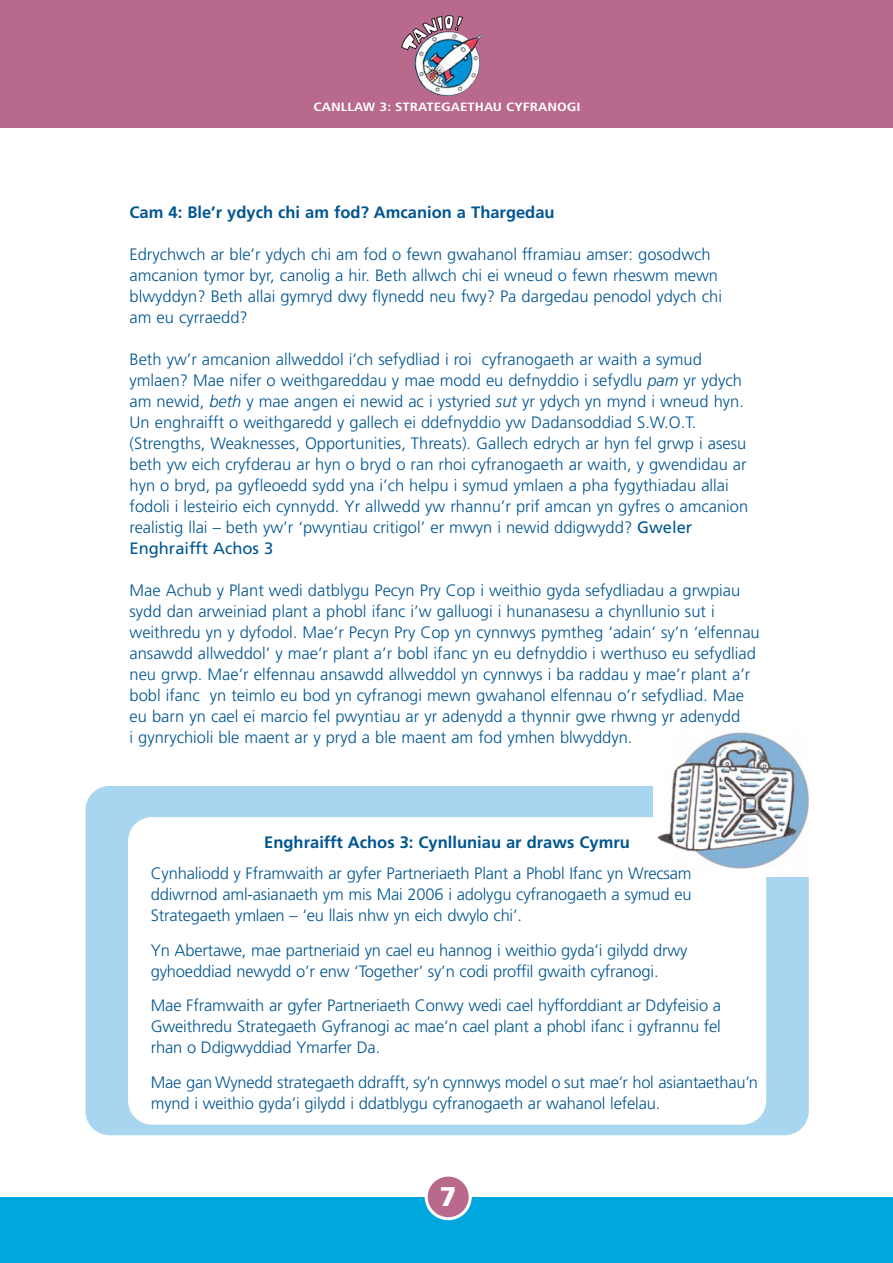
<style>
.page{position:relative;width:893px;height:1263px;background:#fff}
.page>*{position:absolute;margin:0;border:0;box-sizing:border-box;transform-origin:0 0}
.t1{font:900 27px "Frutiger";color:#fff}
.t2{font:300 16.5px/21px "Frutiger";color:#005591}
.t3{font:700 16.5px "Frutiger";color:#005591}
.t4{font:700 condensed 12px "Frutiger";color:#fff;scale:1.25 1}
.s1{font-style:italic}
.s2{font-weight:400}
</style>
<div class="page">
<div style="left:85px;top:786px;width:723px;height:349px;background:#a8d5ef;border-radius:24px"></div>
<div style="left:128px;top:817px;width:638px;height:308px;background:#fff;border-radius:24px"></div>
<img style="left:653px;top:732px;width:155px;height:145px">
<div style="left:0;top:1198px;width:892px;height:65px;background:#00a6de"></div>
<div style="left:426px;top:1175px;width:44px;height:44px;background:#b9698b;border-radius:50%"></div>
<div style="left:424px;top:1174px;width:47px;height:46px;border:3px solid #fff;border-radius:50%"></div>
<div style="left:0;top:0;width:892px;height:128px;background:#b9698b"></div>
<img style="left:414px;top:34px;width:69px;height:62px">
<svg style="left:401px;top:15px;width:63px;height:36px"></svg>
<p class="t4" style="left:313px;top:102px;width:215px">CANLLAW 3: STRATEGAETHAU CYFRANOGI</p>
<p class="t3" style="left:129px;top:206px;width:426px">Cam 4: Ble’r ydych chi am fod? Amcanion a Thargedau</p>
<p class="t2" style="left:129px;top:245px;width:594px">Edrychwch ar ble’r ydych chi am fod o fewn gwahanol fframiau amser: gosodwch amcanion tymor byr, canolig a hir. Beth allwch chi ei wneud o fewn rheswm mewn blwyddyn? Beth allai gymryd dwy flynedd neu fwy? Pa dargedau penodol ydych chi am eu cyrraedd?</p>
<p class="t2" style="left:129px;top:350px;width:620px">Beth yw’r amcanion allweddol i’ch sefydliad i roi cyfranogaeth ar waith a symud ymlaen? Mae nifer o weithgareddau y mae modd eu defnyddio i sefydlu <span class="s1">pam</span> yr ydych am newid, <span class="s1">beth</span> y mae angen ei newid ac i ystyried <span class="s1">sut</span> yr ydych yn mynd i wneud hyn.<br>Un enghraifft o weithgaredd y gallech ei ddefnyddio yw Dadansoddiad S.W.O.T. (Strengths, Weaknesses, Opportunities, Threats). Gallech edrych ar hyn fel grwp i asesu beth yw eich cryfderau ar hyn o bryd o ran rhoi cyfranogaeth ar waith, y gwendidau ar hyn o bryd, pa gyfleoedd sydd yna i’ch helpu i symud ymlaen a pha fygythiadau allai fodoli i lesteirio eich cynnydd. Yr allwedd yw rhannu’r prif amcan yn gyfres o amcanion realistig llai – beth yw’r ‘pwyntiau critigol’ er mwyn i newid ddigwydd? <span class="s2">Gweler Enghraifft Achos 3</span></p>
<p class="t2" style="left:129px;top:581px;width:631px">Mae Achub y Plant wedi datblygu Pecyn Pry Cop i weithio gyda sefydliadau a grwpiau sydd dan arweiniad plant a phobl ifanc i’w galluogi i hunanasesu a chynllunio sut i weithredu yn y dyfodol. Mae’r Pecyn Pry Cop yn cynnwys pymtheg ‘adain’ sy’n ‘elfennau ansawdd allweddol’ y mae’r plant a’r bobl ifanc yn eu defnyddio i werthuso eu sefydliad neu grwp. Mae’r elfennau ansawdd allweddol yn cynnwys i ba raddau y mae’r plant a’r bobl ifanc yn teimlo eu bod yn cyfranogi mewn gwahanol elfennau o’r sefydliad. Mae eu barn yn cael ei marcio fel pwyntiau ar yr adenydd a thynnir gwe rhwng yr adenydd<br>i gynrychioli ble maent ar y pryd a ble maent am fod ymhen blwyddyn.</p>
<p class="t3" style="left:264px;top:836px;width:367px">Enghraifft Achos 3: Cynlluniau ar draws Cymru</p>
<p class="t2" style="left:151px;top:865px;width:542px;text-align:justify">Cynhaliodd y Fframwaith ar gyfer Partneriaeth Plant a Phobl Ifanc yn Wrecsam ddiwrnod aml-asianaeth ym mis Mai 2006 i adolygu cyfranogaeth a symud eu Strategaeth ymlaen – ‘eu llais nhw yn eich dwylo chi’.</p>
<p class="t2" style="left:151px;top:941px;width:538px">Yn Abertawe, mae partneriaid yn cael eu hannog i weithio gyda’i gilydd drwy gyhoeddiad newydd o’r enw ‘Together’ sy’n codi proffil gwaith cyfranogi.</p>
<p class="t2" style="left:151px;top:997px;width:572px;text-align:justify">Mae Fframwaith ar gyfer Partneriaeth Conwy wedi cael hyfforddiant ar Ddyfeisio a Gweithredu Strategaeth Gyfranogi ac mae’n cael plant a phobl ifanc i gyfrannu fel rhan o Ddigwyddiad Ymarfer Da.</p>
<p class="t2" style="left:151px;top:1073px;width:608px">Mae gan Wynedd strategaeth ddrafft, sy’n cynnwys model o sut mae’r hol asiantaethau’n mynd i weithio gyda’i gilydd i ddatblygu cyfranogaeth ar wahanol lefelau.</p>
<h1 class="t1" style="left:440px;top:1186px;width:18px">7</h1>
</div>
